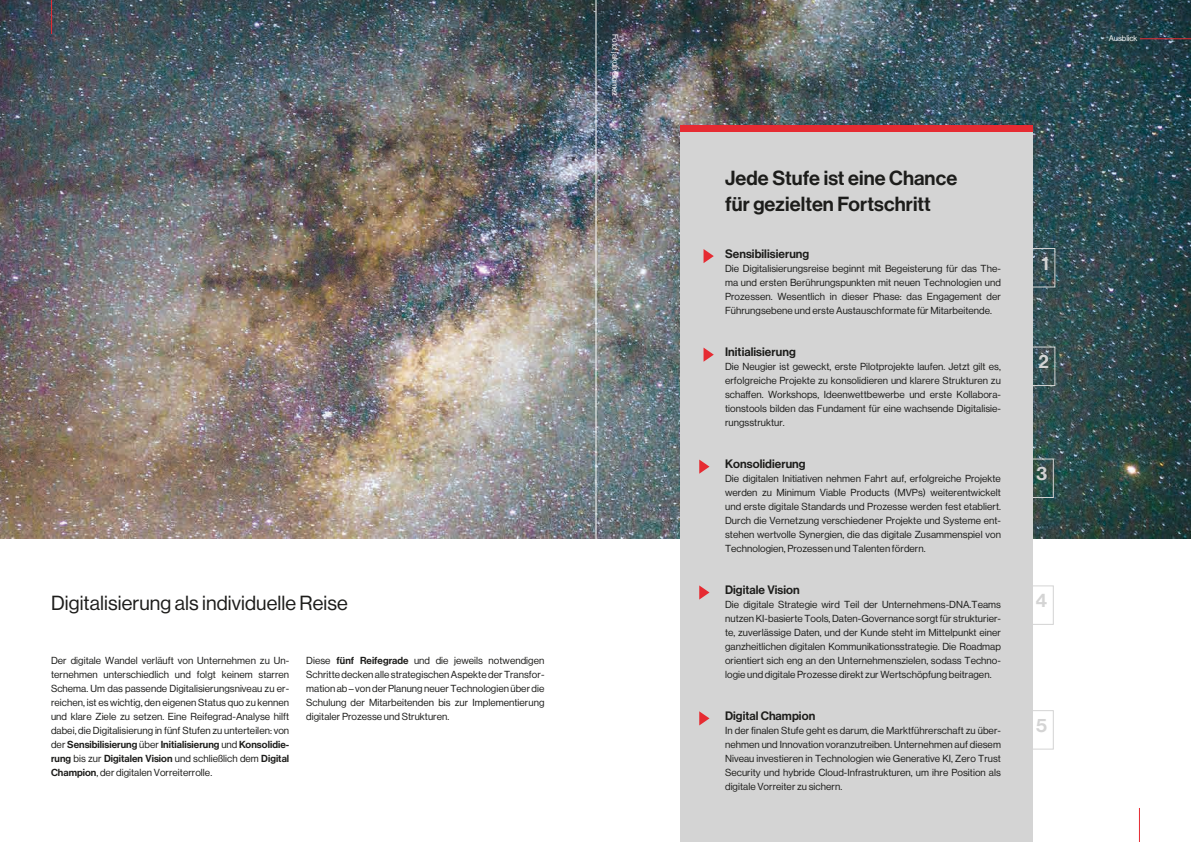
<style>
.page{position:relative;width:1191px;height:842px;background:#fff}
.page>*{position:absolute;margin:0;border:0;box-sizing:border-box;transform-origin:0 0}
.t1{font:20px/26px "N Haas Grotesk DS Pro 65 Md";letter-spacing:.005em;color:#1d1d1b}
.t2{font:20px "N Haas Grotesk DS Pro 55 Rg";letter-spacing:.005em;color:#1d1d1b}
.t3{font:19px "N Haas Grotesk DS Pro 65 Md";color:#d4d4d4}
.t4{font:12px "N Haas Grotesk DS Pro 65 Md";letter-spacing:.005em;color:#1d1d1b}
.t5{font:10px/14px "N Haas Grotesk DS Pro 55 Rg";letter-spacing:.005em;color:#1d1d1b;text-align:justify}
.t6{font:10px/14px "N Haas Grotesk DS Pro 65 Md";letter-spacing:.005em;color:#1d1d1b}
.t7{font:8px "N Haas Grotesk DS Pro 55 Rg";color:#fff}
.s1{font-family:"N Haas Grotesk DS Pro 55 Rg"}
.s2{font-family:"N Haas Grotesk DS Pro 65 Md"}
</style>
<div class="page">
<img style="left:0;top:0;width:1191px;height:538px">
<hr style="left:51px;top:0;width:1px;height:34px;background:#e62b32">
<hr style="left:1139px;top:808px;width:1px;height:34px;background:#e62b32">
<hr style="left:1140px;top:38px;width:51px;height:1px;background:#e62b32">
<div style="left:1012px;top:248px;width:43px;height:39px;border:1px solid #d4d4d4"></div>
<div style="left:679px;top:129px;width:353px;height:713px;background:#d4d4d4"></div>
<div style="left:679px;top:125px;width:353px;height:7px;background:#e62b32"></div>
<svg style="left:703px;top:249px;width:11px;height:14px"></svg>
<svg style="left:703px;top:348px;width:11px;height:14px"></svg>
<svg style="left:699px;top:459px;width:10px;height:15px"></svg>
<svg style="left:699px;top:585px;width:10px;height:15px"></svg>
<svg style="left:699px;top:711px;width:10px;height:14px"></svg>
<div style="left:1012px;top:347px;width:43px;height:39px;border:1px solid #d4d4d4"></div>
<div style="left:1011px;top:459px;width:42px;height:39px;border:1px solid #d4d4d4"></div>
<div style="left:1011px;top:585px;width:42px;height:40px;border:1px solid #d4d4d4"></div>
<div style="left:1011px;top:710px;width:42px;height:40px;border:1px solid #d4d4d4"></div>
<hr style="left:595px;top:0;width:1px;height:842px;background:#fff">
<p class="t7" style="left:620px;top:34px;width:64px;rotate:90deg">Foto: jakub Gomez</p>
<h1 class="t2" style="left:51px;top:591px;width:298px">Digitalisierung als individuelle Reise</h1>
<p class="t5" style="left:51px;top:654px;width:240px">Der digitale Wandel verläuft von Unternehmen zu Un&shy;ternehmen unterschiedlich und folgt keinem starren Schema. Um das passende Digitalisierungsniveau zu er&shy;reichen, ist es wichtig, den eigenen Status quo zu kennen und klare Ziele zu setzen. Eine Reifegrad-Analyse hilft dabei, die Digitalisierung in fünf Stufen zu unterteilen: von</p>
<p class="t6" style="left:51px;top:738px;width:240px"><span class="s1">der</span> Sensibilisierung <span class="s1">über</span> Initialisierung <span class="s1">und</span> Konsolidie&shy;rung <span class="s1">bis zur</span> Digitalen Vision <span class="s1">und schließlich dem</span> Digital</p>
<p class="t5" style="left:51px;top:766px;width:163px"><span class="s2">Champion</span>, der digitalen Vorreiterrolle.</p>
<p class="t5" style="left:306px;top:654px;width:240px">Diese <span class="s2">fünf Reifegrade</span> und die jeweils notwendigen Schritte decken alle strategischen Aspekte der Transfor&shy;mation ab – von der Planung neuer Technologien über die Schulung der Mitarbeitenden bis zur Implementierung digitaler Prozesse und Strukturen.</p>
<h1 class="t1" style="left:725px;top:166px;width:234px">Jede Stufe ist eine Chance für gezielten Fortschritt</h1>
<p class="t4" style="left:725px;top:247px;width:86px">Sensibilisierung</p>
<p class="t5" style="left:725px;top:262px;width:277px">Die Digitalisierungsreise beginnt mit Begeisterung für das The&shy;ma und ersten Berührungspunkten mit neuen Technologien und Prozessen. Wesentlich in dieser Phase: das Engagement der Führungsebene und erste Austauschformate für Mitarbeitende.</p>
<p class="t4" style="left:725px;top:345px;width:72px">Initialisierung</p>
<p class="t5" style="left:725px;top:360px;width:277px">Die Neugier ist geweckt, erste Pilotprojekte laufen. Jetzt gilt es, erfolgreiche Projekte zu konsolidieren und klarere Strukturen zu schaffen. Workshops, Ideenwettbewerbe und erste Kollabora&shy;tionstools bilden das Fundament für eine wachsende Digitalisie&shy;rungsstruktur.</p>
<p class="t4" style="left:725px;top:457px;width:82px">Konsolidierung</p>
<p class="t5" style="left:725px;top:472px;width:277px">Die digitalen Initiativen nehmen Fahrt auf, erfolgreiche Projekte werden zu Minimum Viable Products (MVPs) weiterentwickelt und erste digitale Standards und Prozesse werden fest etabliert.<br>Durch die Vernetzung verschiedener Projekte und Systeme ent&shy;stehen wertvolle Synergien, die das digitale Zusammenspiel von Technologien, Prozessen und Talenten fördern.</p>
<p class="t4" style="left:725px;top:583px;width:76px">Digitale Vision</p>
<p class="t5" style="left:725px;top:598px;width:277px">Die digitale Strategie wird Teil der Unternehmens-DNA.Teams nutzen KI-basierte Tools, Daten-Governance sorgt für strukturier&shy;te, zuverlässige Daten, und der Kunde steht im Mittelpunkt einer ganzheitlichen digitalen Kommunikationsstrategie. Die Roadmap orientiert sich eng an den Unternehmenszielen, sodass Techno&shy;logie und digitale Prozesse direkt zur Wertschöpfung beitragen.</p>
<p class="t4" style="left:725px;top:709px;width:92px">Digital Champion</p>
<p class="t5" style="left:725px;top:724px;width:277px">In der finalen Stufe geht es darum, die Marktführerschaft zu über&shy;nehmen und Innovation voranzutreiben. Unternehmen auf diesem Niveau investieren in Technologien wie Generative KI, Zero Trust Security und hybride Cloud-Infrastrukturen, um ihre Position als digitale Vorreiter zu sichern.</p>
<h2 class="t3" style="left:1041px;top:252px;width:9px">1</h2>
<h2 class="t3" style="left:1038px;top:350px;width:12px">2</h2>
<h2 class="t3" style="left:1036px;top:462px;width:12px">3</h2>
<h2 class="t3" style="left:1036px;top:589px;width:13px">4</h2>
<h2 class="t3" style="left:1036px;top:714px;width:12px">5</h2>
<p class="t7" style="left:1109px;top:34px;width:30px">Ausblick</p>
</div>
